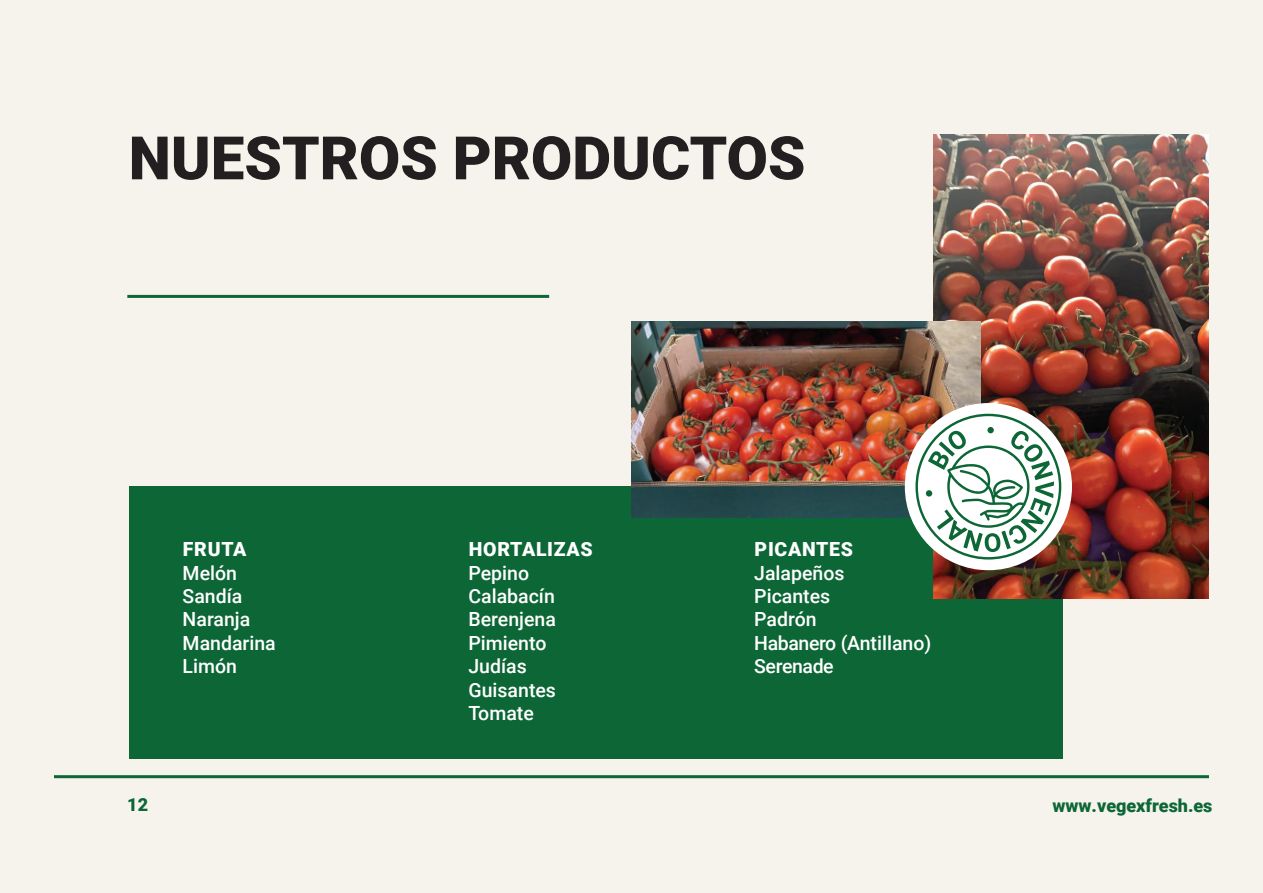
<style>
.page{position:relative;width:1263px;height:893px;background:#f6f3ed}
.page>*{position:absolute;margin:0;border:0;box-sizing:border-box;transform-origin:0 0}
.t1{font:900 60px "Roboto";color:#231f20}
.t2{font:500 19.5px/23.4px "Roboto";color:#fff}
.t3{font:900 19.5px "Roboto";letter-spacing:.035em;color:#fff}
.t4{font:900 18px "Roboto";color:#0c6635}
</style>
<div class="page">
<hr style="left:54px;top:775px;width:1155px;height:3px;background:#0c6635">
<hr style="left:127px;top:295px;width:422px;height:3px;background:#0c6635">
<div style="left:129px;top:487px;width:933px;height:272px;background:#0c6635"></div>
<img style="left:934px;top:134px;width:275px;height:464px">
<img style="left:631px;top:322px;width:349px;height:196px">
<div style="left:905px;top:403px;width:167px;height:167px;background:#fff;border-radius:50%"></div>
<svg style="left:915px;top:414px;width:146px;height:146px"></svg>
<h1 class="t1" style="left:129px;top:116px;width:678px">NUESTROS PRODUCTOS</h1>
<p class="t3" style="left:183px;top:536px;width:65px">FRUTA</p>
<p class="t2" style="left:183px;top:560px;width:95px">Melón<br>Sandía<br>Naranja<br>Mandarina<br>Limón</p>
<p class="t4" style="left:127px;top:792px;width:22px">12</p>
<p class="t3" style="left:469px;top:536px;width:125px">HORTALIZAS</p>
<p class="t2" style="left:468px;top:560px;width:89px">Pepino<br>Calabacín<br>Berenjena<br>Pimiento<br>Judías<br>Guisantes<br>Tomate</p>
<p class="t3" style="left:755px;top:536px;width:100px">PICANTES</p>
<p class="t2" style="left:754px;top:560px;width:179px">Jalapeños<br>Picantes<br>Padrón<br>Habanero (Antillano)<br>Serenade</p>
<p class="t4" style="left:1052px;top:793px;width:162px">www.vegexfresh.es</p>
</div>
